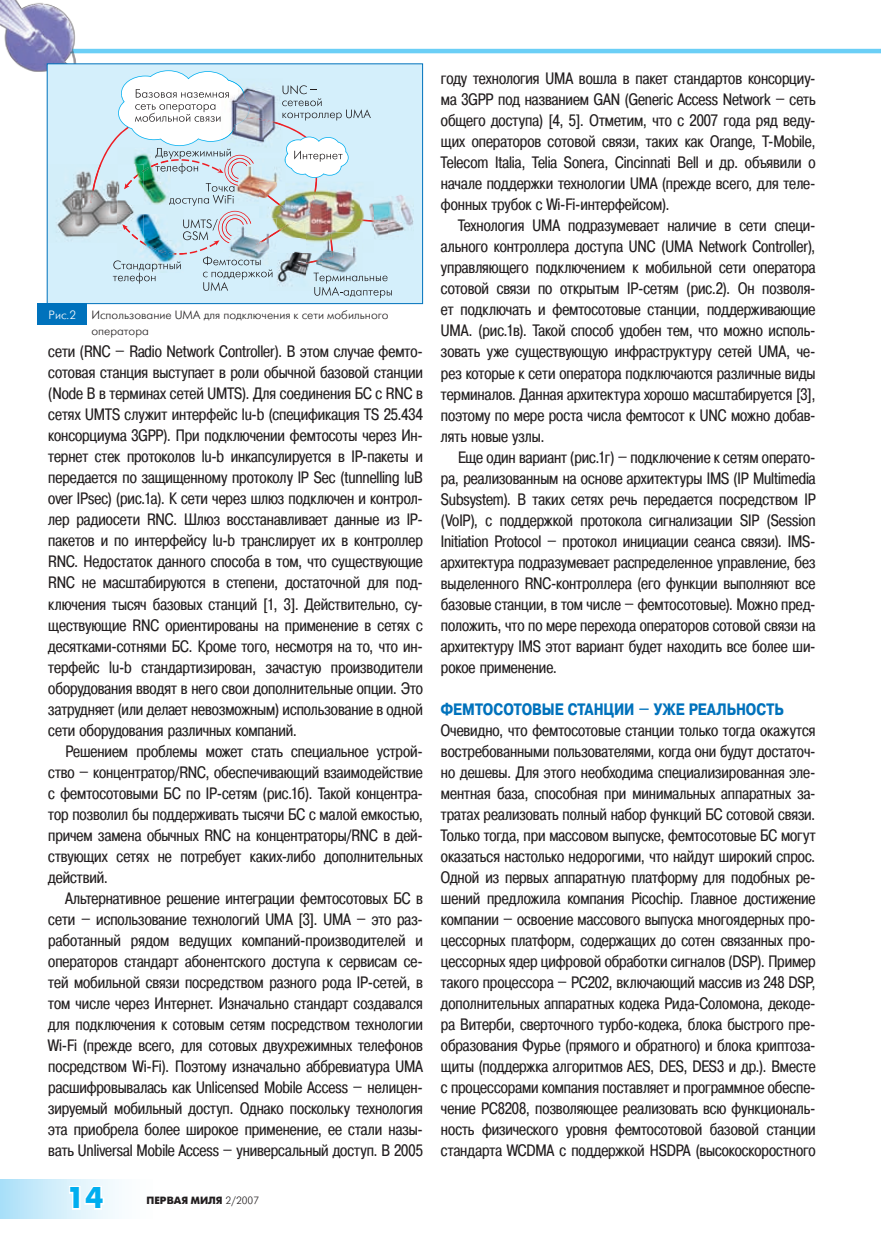
<style>
.page{position:relative;width:881px;height:1234px;background:#fff}
.page>*{position:absolute;margin:0;border:0;box-sizing:border-box;transform-origin:0 0}
.t1{font:700 30px "Futuris C";color:#00aeef}
.t2{font:16.5px/21px "Pragmatica Cond C";color:#231f20;text-align:justify}
.t3{font:700 16.5px "Pragmatica Cond C";color:#0072bc}
.t4{font:12px/15.8px "Futuris C";color:#231f20}
.t5{font:12px "Futuris C";color:#fff}
.t6{font:700 10.5px "Futuris C";color:#231f20}
.s1{font-weight:400}
</style>
<div class="page">
<hr style="left:45px;top:49px;width:835px;height:4px;background:#6bcff6">
<div style="left:0;top:1178px;width:159px;height:40px;background:linear-gradient(to right,#b0e2f9,#fff)"></div>
<svg style="left:67px;top:1180px;width:39px;height:30px"></svg>
<img style="left:0;top:0;width:78px;height:76px">
<div style="left:47px;top:64px;width:375px;height:239px;background:#d4effb"></div>
<img style="left:56px;top:171px;width:34px;height:67px">
<img style="left:392px;top:196px;width:21px;height:36px">
<img style="left:90px;top:70px;width:302px;height:228px">
<div style="left:47px;top:63px;width:376px;height:241px;border:1px solid #0072bc"></div>
<div style="left:37px;top:303px;width:50px;height:22px;background:#0072bc"></div>
<p class="t5" style="left:49px;top:309px;width:29px">Рис.2</p>
<p class="t4" style="left:91px;top:308px;width:298px">Использование UMA для подключения к сети мобильного оператора</p>
<p class="t2" style="left:48px;top:341px;width:376px">сети (RNC – Radio Network Controller). В этом случае фемто&shy;сотовая станция выступает в роли обычной базовой станции (Node B в терминах сетей UMTS). Для соединения БС с RNC в сетях UMTS служит интерфейс lu-b (спецификация TS 25.434 консорциума 3GPP). При подключении фемтосоты через Ин&shy;тернет стек протоколов lu-b инкапсулируется в IP-пакеты и передается по защищенному протоколу IP Sec (tunnelling luB over IPsec) (рис.1а). К сети через шлюз подключен и контрол&shy;лер радиосети RNC. Шлюз восстанавливает данные из IP&shy;пакетов и по интерфейсу lu-b транслирует их в контроллер RNС. Недостаток данного способа в том, что существующие RNC не масштабируются в степени, достаточной для под&shy;ключения тысяч базовых станций [1, 3]. Действительно, су&shy;ществующие RNC ориентированы на применение в сетях с десятками-сотнями БС. Кроме того, несмотря на то, что ин&shy;терфейс lu-b стандартизирован, зачастую производители оборудования вводят в него свои дополнительные опции. Это затрудняет (или делает невозможным) использование в одной сети оборудования различных компаний.</p>
<p class="t2" style="left:48px;top:740px;width:376px;text-indent:17px">Решением проблемы может стать специальное устрой&shy;ство – концентратор/RNC, обеспечивающий взаимодействие с фемтосотовыми БС по IP-сетям (рис.1б). Такой концентра&shy;тор позволил бы поддерживать тысячи БС с малой емкостью, причем замена обычных RNC на концентраторы/RNC в дей&shy;ствующих сетях не потребует каких-либо дополнительных действий.</p>
<p class="t2" style="left:48px;top:887px;width:376px;text-indent:17px">Альтернативное решение интеграции фемтосотовых БС в сети – использование технологий UMA [3]. UMA – это раз&shy;работанный рядом ведущих компаний-производителей и операторов стандарт абонентского доступа к сервисам се&shy;тей мобильной связи посредством разного рода IP-сетей, в том числе через Интернет. Изначально стандарт создавался для подключения к сотовым сетям посредством технологии Wi-Fi (прежде всего, для сотовых двухрежимных телефонов посредством Wi-Fi). Поэтому изначально аббревиатура UMA расшифровывалась как Unlicensed Mobile Access – нелицен&shy;зируемый мобильный доступ. Однако поскольку технология эта приобрела более широкое применение, ее стали назы&shy;вать Unliversal Mobile Access – универсальный доступ. В 2005</p>
<h1 class="t1" style="left:66px;top:1180px;width:39px">14</h1>
<p class="t6" style="left:146px;top:1194px;width:114px">ПЕРВАЯ МИЛЯ <span class="s1">2/2007</span></p>
<p class="t2" style="left:441px;top:68px;width:376px">году технология UMA вошла в пакет стандартов консорциу&shy;ма 3GPP под названием GAN (Generic Access Network – сеть общего доступа) [4, 5]. Отметим, что с 2007 года ряд веду&shy;щих операторов сотовой связи, таких как Orange, T-Mobile, Telecom Italia, Telia Sonera, Cincinnati Bell и др. объявили о начале поддержки технологии UMA (прежде всего, для теле&shy;фонных трубок с Wi-Fi-интерфейсом).</p>
<p class="t2" style="left:441px;top:215px;width:376px;text-indent:17px">Технология UMA подразумевает наличие в сети специ&shy;ального контроллера доступа UNC (UMA Network Controller), управляющего подключением к мобильной сети оператора сотовой связи по открытым IP-сетям (рис.2). Он позволя&shy;ет подключать и фемтосотовые станции, поддерживающие UMA. (рис.1в). Такой способ удобен тем, что можно исполь&shy;зовать уже существующую инфраструктуру сетей UMA, че&shy;рез которые к сети оператора подключаются различные виды терминалов. Данная архитектура хорошо масштабируется [3], поэтому по мере роста числа фемтосот к UNC можно добав&shy;лять новые узлы.</p>
<p class="t2" style="left:441px;top:446px;width:376px;text-indent:17px">Еще один вариант (рис.1г) – подключение к сетям операто&shy;ра, реализованным на основе архитектуры IMS (IP Multimedia Subsystem). В таких сетях речь передается посредством IP (VoIP), с поддержкой протокола сигнализации SIP (Session Initiation Protocol – протокол инициации сеанса связи). IMS&shy;архитектура подразумевает распределенное управление, без выделенного RNC-контроллера (его функции выполняют все базовые станции, в том числе – фемтосотовые). Можно пред&shy;положить, что по мере перехода операторов сотовой связи на архитектуру IMS этот вариант будет находить все более ши&shy;рокое применение.</p>
<p class="t3" style="left:441px;top:699px;width:344px">Фемтосотовые станции – уже реальность</p>
<p class="t2" style="left:441px;top:719px;width:376px">Очевидно, что фемтосотовые станции только тогда окажутся востребованными пользователями, когда они будут достаточ&shy;но дешевы. Для этого необходима специализированная эле&shy;ментная база, способная при минимальных аппаратных за&shy;тратах реализовать полный набор функций БС сотовой связи.<br>Только тогда, при массовом выпуске, фемтосотовые БС могут оказаться настолько недорогими, что найдут широкий спрос.<br>Одной из первых аппаратную платформу для подобных ре&shy;шений предложила компания Picochip. Главное достижение компании – освоение массового выпуска многоядерных про&shy;цессорных платформ, содержащих до сотен связанных про&shy;цессорных ядер цифровой обработки сигналов (DSP). Пример такого процессора – РС202, включающий массив из 248 DSP, дополнительных аппаратных кодека Рида-Соломона, декоде&shy;ра Витерби, сверточного турбо-кодека, блока быстрого пре&shy;образования Фурье (прямого и обратного) и блока криптоза&shy;щиты (поддержка алгоритмов AES, DES, DES3 и др.). Вместе с процессорами компания поставляет и программное обеспе&shy;чение РС8208, позволяющее реализовать всю функциональ&shy;ность физического уровня фемтосотовой базовой станции стандарта WCDMA c поддержкой HSDPA (высокоскоростного</p>
</div>
